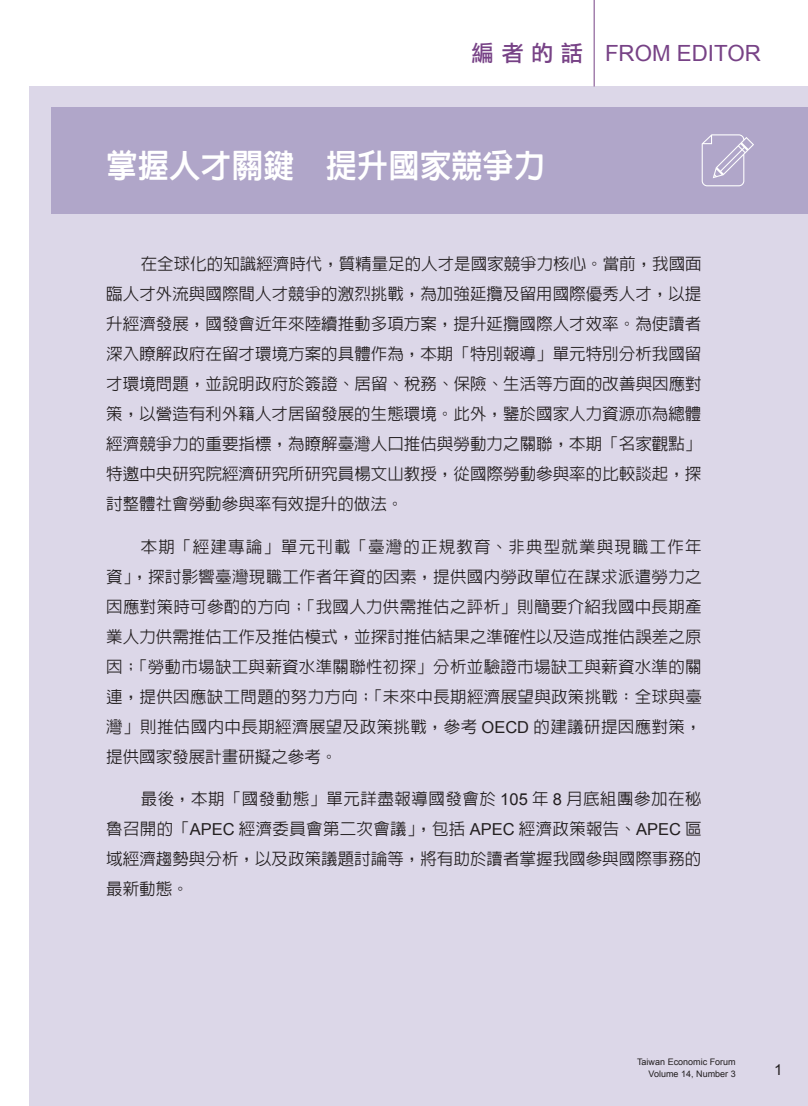
<style>
.page{position:relative;width:808px;height:1106px;background:#fff}
.page>*{position:absolute;margin:0;border:0;box-sizing:border-box;transform-origin:0 0}
.t1{font:800 33px "AR Hei B5";color:#fff;scale:.95 1}
.t2{font:22.35px "Arial";color:#774286}
.t3{font:500 16.5px/30px "AR Hei B5";color:#231f20;text-align:justify}
.t4{font:15px "Arial";color:#231f20}
.t5{font:9px/12px "Arial";color:#231f20;text-align:right}
.s1{font-family:"Li Hei Pro"}
.s2{font-family:"Arial";font-weight:400}
</style>
<div class="page">
<div style="left:30px;top:86px;width:778px;height:1020px;background:#dcd7e8"></div>
<div style="left:51px;top:108px;width:757px;height:106px;background:#b0a6c9"></div>
<svg style="left:702px;top:134px;width:52px;height:52px"></svg>
<hr style="left:594px;top:0;width:1px;height:86px;background:#774286">
<h2 class="t2" style="left:472px;top:38px;width:291px"><span class="s1">編 者 的 話</span> FROM EDITOR</h2>
<h1 class="t1" style="left:106px;top:149px;width:463px">掌握人才關鍵 提升國家競爭力</h1>
<p class="t3" style="left:106px;top:248px;width:597px;text-indent:35px">在全球化的知識經濟時代，質精量足的人才是國家競爭力核心。當前，我國面臨人才外流與國際間人才競爭的激烈挑戰，為加強延攬及留用國際優秀人才，以提升經濟發展，國發會近年來陸續推動多項方案，提升延攬國際人才效率。為使讀者深入瞭解政府在留才環境方案的具體作為，本期「特別報導」單元特別分析我國留才環境問題，並說明政府於簽證、居留、稅務、保險、生活等方面的改善與因應對策，以營造有利外籍人才居留發展的生態環境。此外，鑒於國家人力資源亦為總體經濟競爭力的重要指標，為瞭解臺灣人口推估與勞動力之關聯，本期「名家觀點」特邀中央研究院經濟研究所研究員楊文山教授，從國際勞動參與率的比較談起，探討整體社會勞動參與率有效提升的做法。</p>
<p class="t3" style="left:106px;top:531px;width:597px;text-indent:35px">本期「經建專論」單元刊載「臺灣的正規教育、非典型就業與現職工作年資」，探討影響臺灣現職工作者年資的因素，提供國內勞政單位在謀求派遣勞力之因應對策時可參酌的方向；「我國人力供需推估之評析」則簡要介紹我國中長期產業人力供需推估工作及推估模式，並探討推估結果之準確性以及造成推估誤差之原因；「勞動市場缺工與薪資水準關聯性初探」分析並驗證市場缺工與薪資水準的關連，提供因應缺工問題的努力方向；「未來中長期經濟展望與政策挑戰：全球與臺灣」則推估國內中長期經濟展望及政策挑戰，參考 <span class="s2">OECD</span> 的建議研提因應對策，提供國家發展計畫研擬之參考。</p>
<p class="t3" style="left:106px;top:784px;width:597px;text-indent:35px">最後，本期「國發動態」單元詳盡報導國發會於 <span class="s2">105</span> 年 <span class="s2">8</span> 月底組團參加在秘魯召開的「<span class="s2">APEC</span> 經濟委員會第二次會議」，包括 <span class="s2">APEC</span> 經濟政策報告、<span class="s2">APEC</span> 區域經濟趨勢與分析，以及政策議題討論等，將有助於讀者掌握我國參與國際事務的最新動態。</p>
<p class="t5" style="left:637px;top:1055px;width:100px">Taiwan Economic Forum<br>Volume 14, Number 3</p>
<p class="t4" style="left:774px;top:1059px;width:10px">1</p>
</div>
